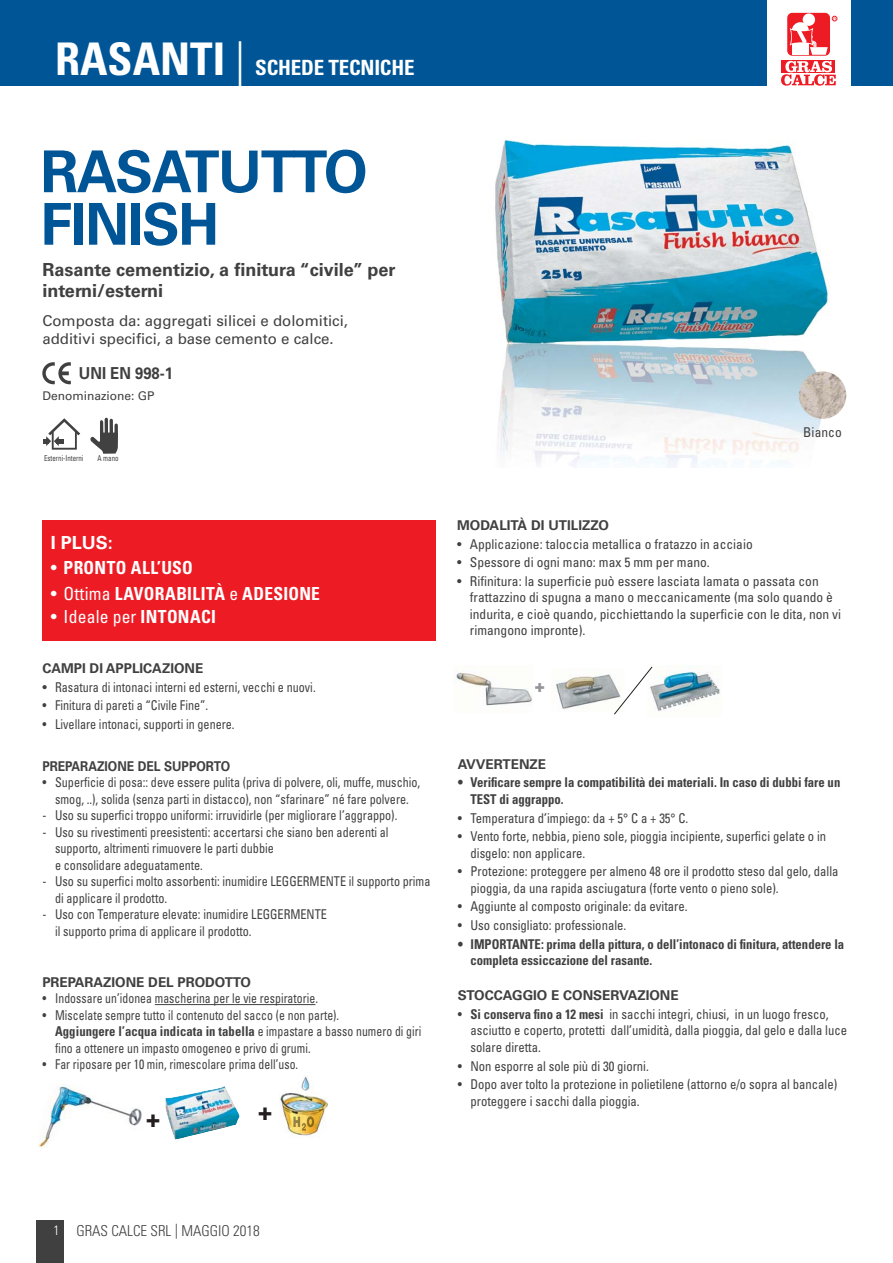
<style>
.page{position:relative;width:893px;height:1263px;background:#fff}
.page>*{position:absolute;margin:0;border:0;box-sizing:border-box;transform-origin:0 0}
.t1{font:700 57.75px/52.5px "Univers";letter-spacing:-.025em;color:#005596}
.t2{font:900 23.25px "Univers";color:#231f20}
.t3{font:700 condensed 21px "Univers LT Std";letter-spacing:-.01em;color:#fff}
.t4{font:700 18px/21px "Univers";color:#404041}
.t5{font:700 condensed 18px "Univers LT Std";letter-spacing:.015em;color:#fff}
.t6{font:condensed 18px "Univers LT Std";letter-spacing:.01em;color:#fff}
.t7{font:700 18px "Univers LT Std";color:#fff}
.t8{font:700 17.4px "Futura";color:#939598}
.t9{font:700 16.5px "Univers";color:#404041;scale:.9 1}
.t10{font:15px/18px "Univers";color:#404041}
.t11{font:300 condensed 15px "Univers LT Std";color:#404041}
.t12{font:condensed 13.5px/16.5px "Univers LT Std";color:#404041;scale:.94 1}
.t13{font:condensed 13.5px/16.5px "Univers LT Std";color:#404041;scale:.9 1}
.t14{font:condensed 13.5px/16.5px "Univers LT Std";color:#404041}
.t15{font:condensed 13.5px/16.5px "Univers LT Std";color:#404041;scale:.87 1}
.t16{font:700 condensed 13.5px/16.5px "Univers LT Std";color:#404041;scale:.94 1}
.t17{font:700 13.5px "Univers LT Std";color:#404041}
.t18{font:700 13.5px "Univers LT Std";color:#404041;scale:.9 1}
.t19{font:12px "Univers";color:#404041}
.t20{font:condensed 8.1px "Univers LT Std";color:#414142;scale:.85 1}
.s1{font-size:45px}
.s2{font-weight:300;font-size:45px}
.s3{font-weight:400}
.s4{font-weight:700}
.s5{font-size:13.5px;color:#fff}
</style>
<div class="page">
<img style="left:495px;top:140px;width:352px;height:328px">
<svg style="left:43px;top:418px;width:37px;height:32px"></svg>
<svg style="left:90px;top:418px;width:28px;height:36px"></svg>
<svg style="left:42px;top:362px;width:29px;height:22px"></svg>
<img style="left:798px;top:371px;width:48px;height:48px;border-radius:50%">
<div style="left:42px;top:520px;width:394px;height:121px;background:#ed1c24"></div>
<hr style="left:155px;top:1004px;width:160px;height:1px;background:#404041">
<img style="left:280px;top:1076px;width:48px;height:60px">
<img style="left:293px;top:1116px;width:21px;height:15px">
<img style="left:38px;top:1086px;width:104px;height:61px">
<img style="left:165px;top:1091px;width:37px;height:49px">
<img style="left:202px;top:1086px;width:37px;height:48px">
<img style="left:653px;top:667px;width:67px;height:44px">
<img style="left:453px;top:670px;width:79px;height:36px">
<img style="left:556px;top:671px;width:57px;height:38px">
<svg style="left:613px;top:666px;width:40px;height:49px"></svg>
<div style="left:0;top:0;width:892px;height:85px;background:#005596"></div>
<div style="left:36px;top:1220px;width:28px;height:43px;background:#404041"></div>
<div style="left:767px;top:0;width:83px;height:102px;background:#fff"></div>
<div style="left:787px;top:13px;width:43px;height:43px;background:#ed1c24;border-radius:5px"></div>
<div style="left:802px;top:13px;width:13px;height:13px;background:#fff;border-radius:50%"></div>
<div style="left:791px;top:22px;width:17px;height:17px;background:#fff;border-radius:50%"></div>
<svg style="left:832px;top:16px;width:5px;height:5px"></svg>
<svg style="left:789px;top:28px;width:38px;height:27px"></svg>
<div style="left:781px;top:60px;width:54px;height:13px;background:#ed1c24"></div>
<svg style="left:781px;top:61px;width:54px;height:25px"></svg>
<h3 class="t3" style="left:55px;top:58px;width:361px"><span class="s1">RASANTI</span> <span class="s2">|</span> SCHEDE TECNICHE</h3>
<h1 class="t1" style="left:41px;top:151px;width:328px">RASATUTTO<br>FINISH</h1>
<h3 class="t4" style="left:42px;top:261px;width:354px">Rasante cementizio, a finitura “civile” per interni/esterni</h3>
<p class="t10" style="left:42px;top:313px;width:307px">Composta da: aggregati silicei e dolomitici, additivi specifici, a base cemento e calce.</p>
<p class="t9" style="left:79px;top:367px;width:106px">UNI EN 998-1</p>
<p class="t19" style="left:42px;top:392px;width:114px">Denominazione: GP</p>
<p class="t20" style="left:44px;top:455px;width:48px">Esterni-Interni</p>
<p class="t20" style="left:98px;top:455px;width:26px">A mano</p>
<h3 class="t7" style="left:51px;top:534px;width:64px">I PLUS:</h3>
<h3 class="t5" style="left:51px;top:559px;width:144px"><span class="s3">•</span> PRONTO ALL’USO</h3>
<h3 class="t5" style="left:51px;top:585px;width:271px"><span class="s3">• Ottima</span> LAVORABILITÀ <span class="s3">e</span> ADESIONE</h3>
<h3 class="t6" style="left:51px;top:608px;width:166px">• Ideale per <span class="s4">INTONACI</span></h3>
<p class="t17" style="left:42px;top:662px;width:162px">CAMPI DI APPLICAZIONE</p>
<p class="t14" style="left:42px;top:680px;width:275px">• Rasatura di intonaci interni ed esterni, vecchi e nuovi.</p>
<p class="t13" style="left:42px;top:698px;width:186px">• Finitura di pareti a “Civile Fine”.</p>
<p class="t13" style="left:42px;top:717px;width:215px">• Livellare intonaci, supporti in genere.</p>
<p class="t18" style="left:42px;top:760px;width:210px">PREPARAZIONE DEL SUPPORTO</p>
<p class="t13" style="left:42px;top:775px;width:421px;text-align:center">• Superficie di posa:: deve essere pulita (priva di polvere, oli, muffe, muschio, smog, ..), solida (senza parti in distacco), non “sfarinare” né fare polvere.</p>
<p class="t13" style="left:42px;top:808px;width:396px">- Uso su superfici troppo uniformi: irruvidirle (per migliorare l’aggrappo).</p>
<p class="t13" style="left:55px;top:825px;width:372px;text-indent:-13px">- Uso su rivestimenti preesistenti: accertarsi che siano ben aderenti al supporto, altrimenti rimuovere le parti dubbie<br>e consolidare adeguatamente.</p>
<p class="t13" style="left:55px;top:874px;width:418px;text-indent:-13px">- Uso su superfici molto assorbenti: inumidire LEGGERMENTE il supporto prima di applicare il prodotto.</p>
<p class="t13" style="left:55px;top:907px;width:303px;text-indent:-13px">- Uso con Temperature elevate: inumidire LEGGERMENTE il supporto prima di applicare il prodotto.</p>
<p class="t17" style="left:42px;top:976px;width:210px">PREPARAZIONE DEL PRODOTTO</p>
<p class="t15" style="left:42px;top:991px;width:318px">• Indossare un’idonea mascherina per le vie respiratorie.</p>
<p class="t15" style="left:55px;top:1008px;width:422px;text-indent:-13px">• Miscelate sempre tutto il contenuto del sacco (e non parte).<br><span class="s4">Aggiungere l’acqua indicata in tabella</span> e impastare a basso numero di giri fino a ottenere un impasto omogeneo e privo di grumi.</p>
<p class="t15" style="left:42px;top:1057px;width:295px">• Far riposare per 10 min, rimescolare prima dell’uso.</p>
<h2 class="t2" style="left:145px;top:1110px;width:17px">+</h2>
<h2 class="t2" style="left:257px;top:1103px;width:17px">+</h2>
<p class="t14" style="left:803px;top:425px;width:40px">Bianco</p>
<p class="t17" style="left:457px;top:519px;width:153px">MODALITÀ DI UTILIZZO</p>
<p class="t14" style="left:457px;top:536px;width:297px">• Applicazione: taloccia metallica o fratazzo in acciaio</p>
<p class="t14" style="left:457px;top:555px;width:254px">• Spessore di ogni mano: max 5 mm per mano.</p>
<p class="t14" style="left:470px;top:574px;width:373px;text-indent:-13px">• Rifinitura: la superficie può essere lasciata lamata o passata con frattazzino di spugna a mano o meccanicamente (ma solo quando è indurita, e cioè quando, picchiettando la superficie con le dita, non vi rimangono impronte).</p>
<p class="t8" style="left:534px;top:677px;width:13px">+</p>
<p class="t17" style="left:457px;top:758px;width:90px">AVVERTENZE</p>
<p class="t16" style="left:470px;top:775px;width:395px;text-indent:-13px">• Verificare sempre la compatibilità dei materiali. In caso di dubbi fare un<br>TEST di aggrappo.</p>
<p class="t12" style="left:457px;top:810px;width:247px">• Temperatura d’impiego: da + 5° C a + 35° C.</p>
<p class="t12" style="left:470px;top:829px;width:380px;text-indent:-13px">• Vento forte, nebbia, pieno sole, pioggia incipiente, superfici gelate o in disgelo: non applicare.</p>
<p class="t12" style="left:470px;top:864px;width:393px;text-indent:-13px">• Protezione: proteggere per almeno 48 ore il prodotto steso dal gelo, dalla pioggia, da una rapida asciugatura (forte vento o pieno sole).</p>
<p class="t12" style="left:457px;top:899px;width:246px">• Aggiunte al composto originale: da evitare.</p>
<p class="t12" style="left:457px;top:918px;width:181px">• Uso consigliato: professionale.</p>
<p class="t16" style="left:470px;top:936px;width:399px;text-indent:-13px">• IMPORTANTE: prima della pittura, o dell’intonaco di finitura, attendere la completa essiccazione del rasante.</p>
<p class="t17" style="left:457px;top:989px;width:222px">STOCCAGGIO E CONSERVAZIONE</p>
<p class="t12" style="left:470px;top:1007px;width:402px;text-indent:-13px">• <span class="s4">Si conserva fino a 12 mesi</span> in sacchi integri, chiusi, in un luogo fresco, asciutto e coperto, protetti dall’umidità, dalla pioggia, dal gelo e dalla luce solare diretta.</p>
<p class="t12" style="left:457px;top:1058px;width:205px">• Non esporre al sole più di 30 giorni.</p>
<p class="t12" style="left:470px;top:1077px;width:391px;text-indent:-13px">• Dopo aver tolto la protezione in polietilene (attorno e/o sopra al bancale) proteggere i sacchi dalla pioggia.</p>
<p class="t11" style="left:53px;top:1224px;width:208px"><span class="s5">1</span> GRAS CALCE SRL | MAGGIO 2018</p>
</div>
